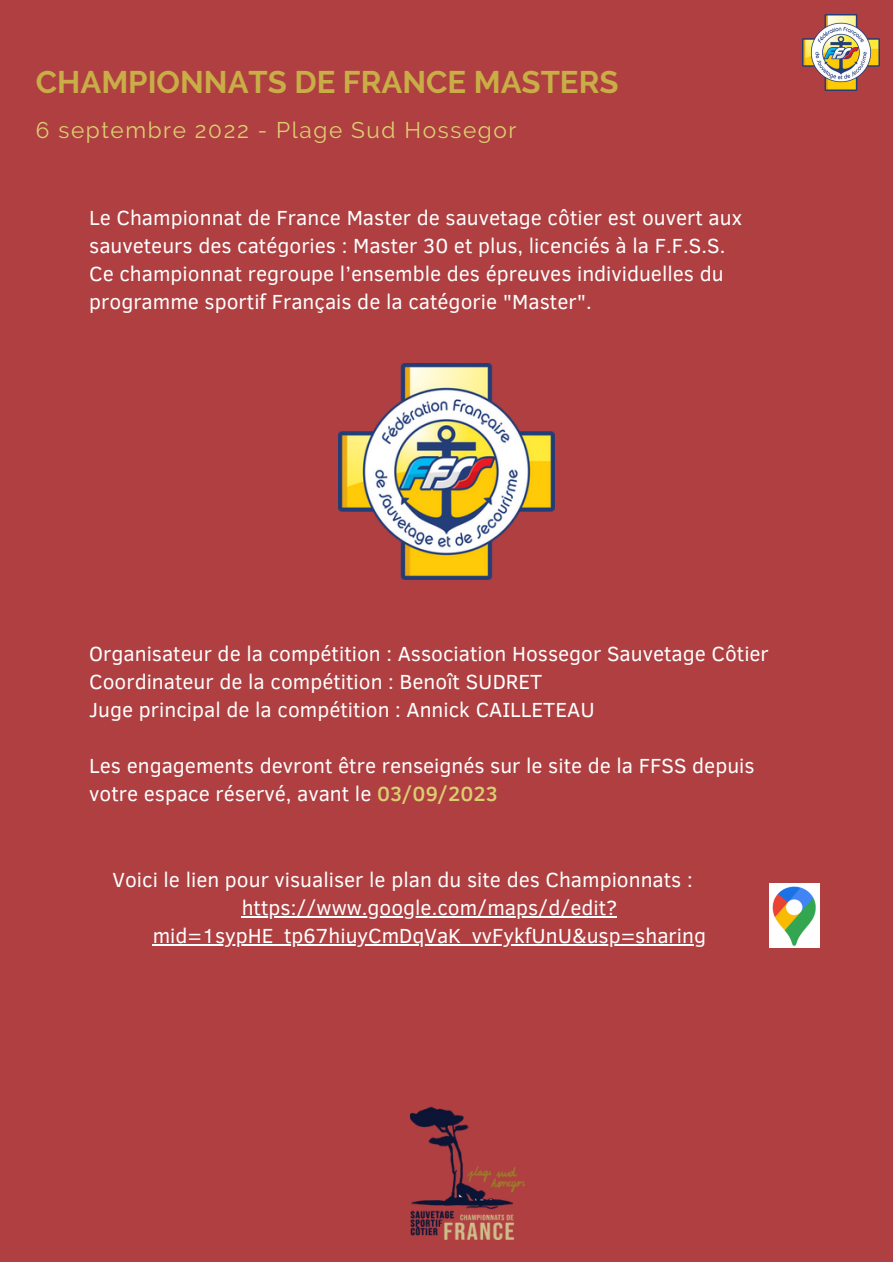
<style>
.page{position:relative;width:893px;height:1264px;background:#fff}
.page>*{position:absolute;margin:0;border:0;box-sizing:border-box;transform-origin:0 0}
.t1{font:700 31.2px "Raleway";color:#c9ad46}
.t2{font:22.65px "Raleway";letter-spacing:.07em;color:#dcce70}
.t3{font:21px/28px "Clear Sans";color:#fff}
.s1{font-weight:500;color:#dcce70}
</style>
<div class="page">
<div style="left:0;top:0;width:892px;height:1261px;background:#af3f41"></div>
<img style="left:409px;top:1106px;width:116px;height:132px">
<img style="left:802px;top:14px;width:77px;height:77px">
<img style="left:338px;top:363px;width:216px;height:216px">
<img style="left:769px;top:883px;width:49px;height:64px">
<hr style="left:242px;top:916px;width:375px;height:1px;background:#fff">
<hr style="left:153px;top:944px;width:553px;height:1px;background:#fff">
<p class="t1" style="left:36px;top:64px;width:584px">CHAMPIONNATS DE FRANCE MASTERS</p>
<p class="t2" style="left:36px;top:117px;width:482px">6 septembre 2022 - Plage Sud Hossegor</p>
<p class="t3" style="left:89px;top:202px;width:654px">Le Championnat de France Master de sauvetage côtier est ouvert aux sauveteurs des catégories : Master 30 et plus, licenciés à la F.F.S.S.<br>Ce championnat regroupe l’ensemble des épreuves individuelles du programme sportif Français de la catégorie "Master".</p>
<p class="t3" style="left:89px;top:638px;width:681px">Organisateur de la compétition : Association Hossegor Sauvetage Côtier<br>Coordinateur de la compétition : Benoît SUDRET</p>
<p class="t3" style="left:89px;top:694px;width:507px">Juge principal de la compétition : Annick CAILLETEAU</p>
<p class="t3" style="left:89px;top:750px;width:666px">Les engagements devront être renseignés sur le site de la FFSS depuis votre espace réservé, avant le <span class="s1">03/09/2023</span></p>
<p class="t3" style="left:112px;top:864px;width:581px">Voici le lien pour visualiser le plan du site des Championnats :</p>
<p class="t3" style="left:153px;top:892px;width:554px;text-align:center">https://www.google.com/maps/d/edit? mid=1sypHE_tp67hiuyCmDqVaK_vvFykfUnU&amp;usp=sharing</p>
</div>
